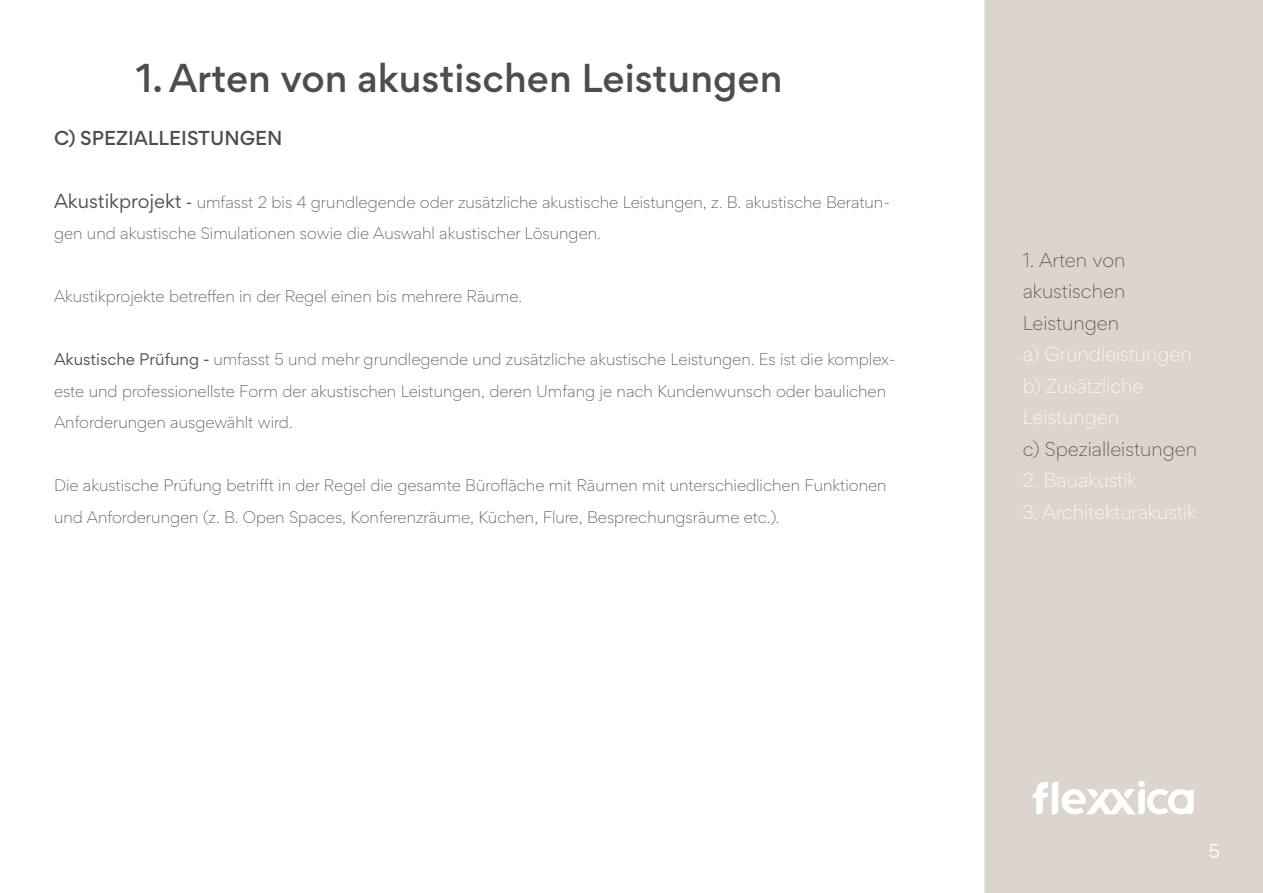
<style>
.page{position:relative;width:1263px;height:893px;background:#fff}
.page>*{position:absolute;margin:0;border:0;box-sizing:border-box;transform-origin:0 0}
.t1{font:500 36px "Gordita";color:#4d4d4d}
.t2{font:300 18px "Gordita";color:#fff}
.t3{font:300 18px "Gordita";color:#4d4d4d}
.t4{font:500 18px "Gordita";color:#4d4d4d}
.t5{font:18px "Gordita";color:#fff}
.t6{font:300 15px/31.5px "Gordita";color:#4d4d4d}
.s1{font-weight:400;font-size:18px}
.s2{font-weight:400}
</style>
<div class="page">
<div style="left:985px;top:1px;width:277px;height:891px;background:#dbd5cd"></div>
<div style="left:984px;top:0;width:279px;height:893px;border:2px solid #dbd5cd"></div>
<div style="left:1138px;top:781px;width:7px;height:6px;background:#fff;border-radius:50%"></div>
<svg style="left:1032px;top:782px;width:161px;height:32px"></svg>
<p class="t1" style="left:136px;top:52px;width:648px">1. Arten von akustischen Leistungen</p>
<p class="t4" style="left:54px;top:124px;width:230px">C) SPEZIALLEISTUNGEN</p>
<p class="t6" style="left:54px;top:186px;width:838px"><span class="s1">Akustikprojekt</span> <span class="s2">-</span> umfasst 2 bis 4 grundlegende oder zusätzliche akustische Leistungen, z. B. akustische Beratun&shy;gen und akustische Simulationen sowie die Auswahl akustischer Lösungen.</p>
<p class="t6" style="left:54px;top:280px;width:470px">Akustikprojekte betreffen in der Regel einen bis mehrere Räume.</p>
<p class="t6" style="left:54px;top:343px;width:843px"><span class="s2">Akustische Prüfung -</span> umfasst 5 und mehr grundlegende und zusätzliche akustische Leistungen. Es ist die komplex&shy;este und professionellste Form der akustischen Leistungen, deren Umfang je nach Kundenwunsch oder baulichen<br>Anforderungen ausgewählt wird.</p>
<p class="t6" style="left:54px;top:469px;width:834px">Die akustische Prüfung betrifft in der Regel die gesamte Bürofläche mit Räumen mit unterschiedlichen Funktionen und Anforderungen (z. B. Open Spaces, Konferenzräume, Küchen, Flure, Besprechungsräume etc.).</p>
<p class="t3" style="left:1023px;top:247px;width:104px">1. Arten von</p>
<p class="t3" style="left:1023px;top:278px;width:104px">akustischen</p>
<p class="t3" style="left:1023px;top:310px;width:98px">Leistungen</p>
<p class="t2" style="left:1023px;top:341px;width:171px">a) Grundleistungen</p>
<p class="t2" style="left:1023px;top:373px;width:122px">b) Zusätzliche</p>
<p class="t2" style="left:1023px;top:404px;width:98px">Leistungen</p>
<p class="t3" style="left:1023px;top:436px;width:176px">c) Spezialleistungen</p>
<p class="t2" style="left:1023px;top:467px;width:116px">2. Bauakustik</p>
<p class="t2" style="left:1023px;top:499px;width:175px">3. Architekturakustik</p>
<p class="t5" style="left:1209px;top:838px;width:13px">5</p>
</div>
